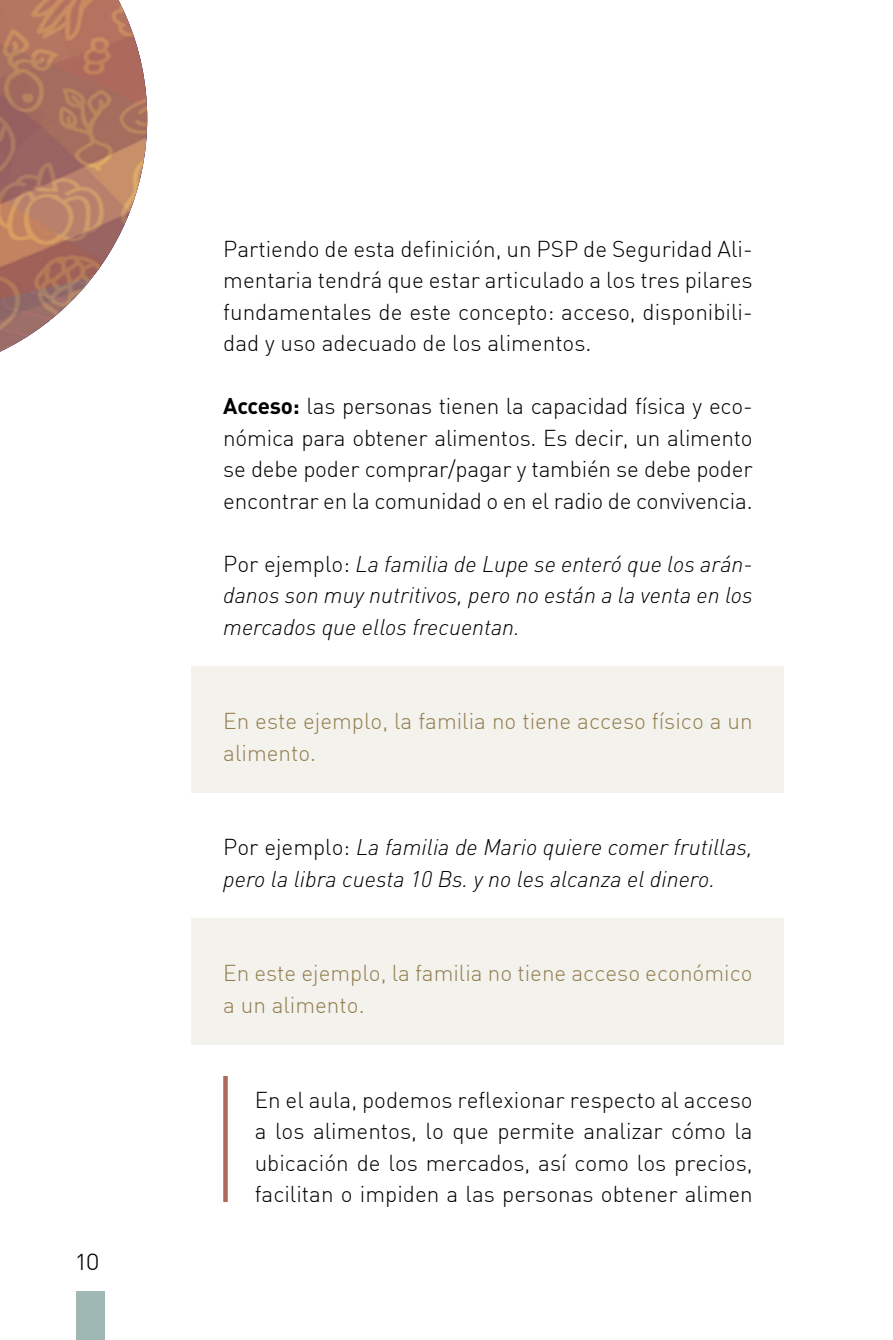
<style>
.page{position:relative;width:893px;height:1340px;background:#fff}
.page>*{position:absolute;margin:0;border:0;box-sizing:border-box;transform-origin:0 0}
.t1{font:300 27px "DIN Alternate";color:#000}
.t2{font:300 22.5px/31.5px "DIN Alternate";color:#000;text-align:justify}
.t3{font:italic 300 22.5px/31.5px "DIN";color:#000;text-align:justify}
.t4{font:300 22.5px/31.5px "DIN Alternate";color:#927e4f}
.s1{font-family:"DIN";font-weight:700}
.s2{font-family:"DIN Alternate";font-style:normal}
</style>
<div class="page">
<div style="left:77px;top:1290px;width:28px;height:49px;background:#9fb8b3"></div>
<img style="left:0;top:0;width:147px;height:352px">
<div style="left:223px;top:1076px;width:5px;height:126px;background:#ae6a5d"></div>
<div style="left:192px;top:666px;width:592px;height:126px;background:#f4f2ed"></div>
<div style="left:192px;top:918px;width:592px;height:126px;background:#f4f2ed"></div>
<p class="t1" style="left:77px;top:1243px;width:25px">10</p>
<p class="t2" style="left:223px;top:232px;width:531px">Partiendo de esta definición, un PSP de Seguridad Ali&shy;mentaria tendrá que estar articulado a los tres pilares fundamentales de este concepto: acceso, disponibili&shy;dad y uso adecuado de los alimentos.</p>
<p class="t2" style="left:223px;top:390px;width:531px"><span class="s1">Acceso:</span> las personas tienen la capacidad física y eco&shy;nómica para obtener alimentos. Es decir, un alimento se debe poder comprar/pagar y también se debe poder encontrar en la comunidad o en el radio de convivencia.</p>
<p class="t3" style="left:223px;top:547px;width:531px"><span class="s2">Por ejemplo:</span> La familia de Lupe se enteró que los arán&shy;danos son muy nutritivos, pero no están a la venta en los mercados que ellos frecuentan.</p>
<p class="t4" style="left:223px;top:705px;width:531px">En este ejemplo, la familia no tiene acceso físico a un alimento.</p>
<p class="t3" style="left:223px;top:831px;width:531px"><span class="s2">Por ejemplo:</span> La familia de Mario quiere comer frutillas, pero la libra cuesta 10 Bs. y no les alcanza el dinero.</p>
<p class="t4" style="left:223px;top:957px;width:531px">En este ejemplo, la familia no tiene acceso económico a un alimento.</p>
<p class="t2" style="left:255px;top:1083px;width:499px">En el aula, podemos reflexionar respecto al acceso a los alimentos, lo que permite analizar cómo la ubicación de los mercados, así como los precios, facilitan o impiden a las personas obtener alimen</p>
</div>
